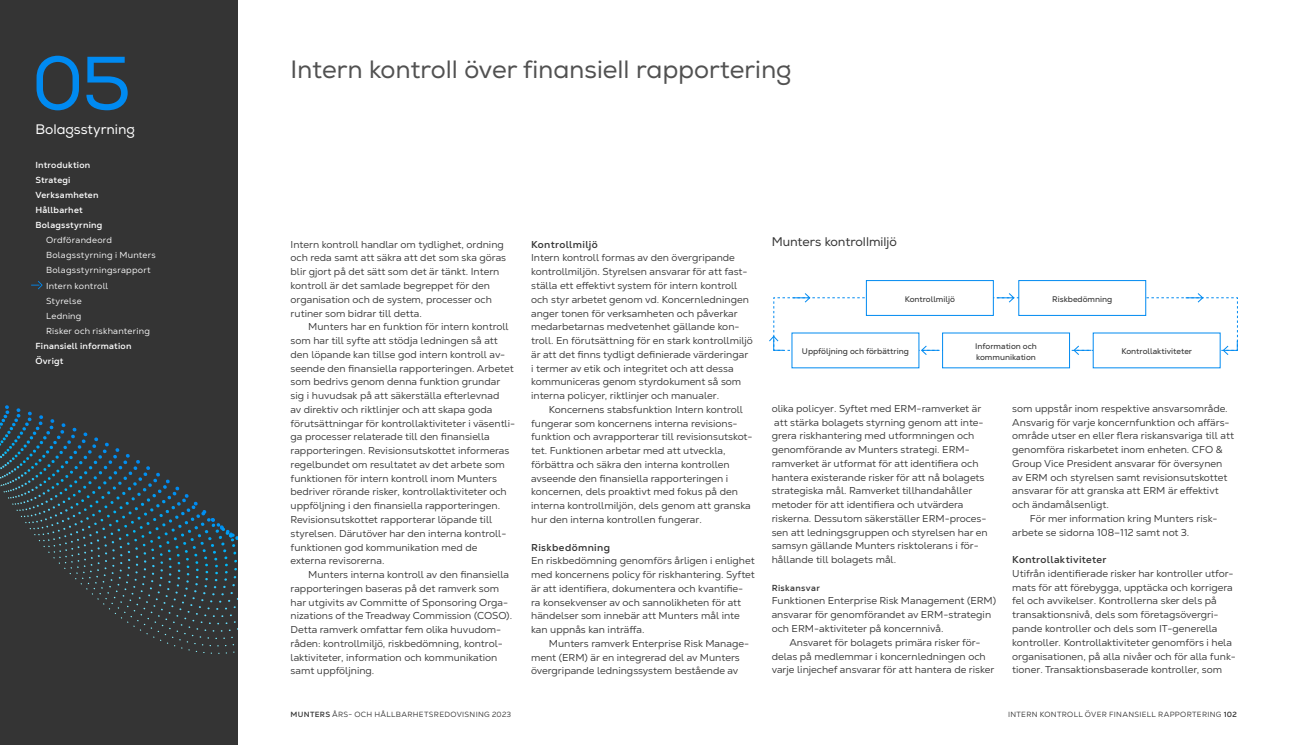
<style>
.page{position:relative;width:1290px;height:745px;background:#fff}
.page>*{position:absolute;margin:0;border:0;box-sizing:border-box;transform-origin:0 0}
.t1{font:75px "Nexa";color:#008af1}
.t2{font:25px "Nexa";color:#515151}
.t3{font:13.75px "Nexa";color:#fff}
.t4{font:12.5px "Nexa";color:#343434}
.t5{font:10px/13.8px "Nexa Text";color:#343434}
.t6{font:700 10px "Nexa Text";letter-spacing:.035em;color:#343434}
.t7{font:8.75px/15px "Nexa Text";letter-spacing:.025em;color:#fff}
.t8{font:700 8.75px/15px "Nexa Text";letter-spacing:.025em;color:#fff}
.t9{font:700 8.75px "Nexa Text";letter-spacing:.04em;color:#343434}
.t10{font:8.12px/10.6px "Nexa Text";color:#343434}
.t11{font:7.5px "Nexa Text";letter-spacing:.04em;color:#343434}
.s1{font-weight:700}
</style>
<div class="page">
<div style="left:0;top:0;width:237px;height:744px;background:#343434"></div>
<div style="left:866px;top:280px;width:127px;height:35px;border:1px solid #008af1"></div>
<div style="left:1018px;top:280px;width:128px;height:35px;border:1px solid #008af1"></div>
<svg style="left:769px;top:292px;width:469px;height:64px"></svg>
<svg style="left:31px;top:281px;width:12px;height:8px"></svg>
<svg style="left:0;top:441px;width:237px;height:212px"></svg>
<h1 class="t1" style="left:32px;top:38px;width:101px">05</h1>
<h3 class="t3" style="left:35px;top:121px;width:101px">Bolagsstyrning</h3>
<p class="t8" style="left:35px;top:158px;width:68px">Introduktion<br>Strategi<br>Verksamheten<br>Hållbarhet<br>Bolagsstyrning</p>
<p class="t7" style="left:46px;top:233px;width:111px">Ordförandeord<br>Bolagsstyrning i Munters<br>Bolagsstyrningsrapport<br>Intern kontroll<br>Styrelse<br>Ledning<br>Risker och riskhantering</p>
<p class="t8" style="left:35px;top:338px;width:98px">Finansiell information<br>Övrigt</p>
<h2 class="t2" style="left:291px;top:54px;width:502px">Intern kontroll över finansiell rapportering</h2>
<p class="t5" style="left:291px;top:237px;width:217px">I ntern kontroll handlar om tydlighet, ordning och reda samt att säkra att det som ska göras blir gjort på det sätt som det är tänkt. I ntern kontroll är det samlade begreppet för den organisation och de system, processer och rutiner som bidrar till detta.</p>
<p class="t5" style="left:291px;top:319px;width:226px;text-indent:18px">Munters har en funktion för intern kontroll som har till syfte att stödja ledningen så att den löpande kan tillse god intern kontroll av&shy;seende den finansiella rapporteringen. Arbetet som bedrivs genom denna funktion grundar sig i huvudsak på att säkerställa efterlevnad<br>av direktiv och riktlinjer och att skapa goda förutsättningar för kontrollaktiviteter i väsentli&shy;ga processer relaterade till den finansiella rapporteringen. Revisionsutskottet informeras regelbundet om resultatet av det arbete som funktionen för intern kontroll inom Munters bedriver rörande risker, kontrollaktiviteter och uppföljning i den finansiella rapporteringen.<br>Revisionsutskottet rapporterar löpande till styrelsen. Därutöver har den interna kontroll&shy;funktionen god kommunikation med de externa revisorerna.</p>
<p class="t5" style="left:291px;top:567px;width:220px;text-indent:18px">Munters interna kontroll av den finansiella rapporteringen baseras på det ramverk som har utgivits av Committe of Sponsoring Orga&shy;nizations of the Treadway Commission (COSO</p>
<p class="t5" style="left:506px;top:608px;width:7px">).</p>
<p class="t5" style="left:291px;top:622px;width:214px">Detta ramverk omfattar fem olika huvudom&shy;råden: kontrollmiljö, riskbedömning, kontrol&shy;laktiviteter, information och kommunikation samt uppföljning.</p>
<p class="t6" style="left:531px;top:238px;width:68px">Kontrollmiljö</p>
<p class="t5" style="left:531px;top:251px;width:223px">I ntern kontroll formas av den övergripande kontrollmiljön. Styrelsen ansvarar för att fast&shy;ställa ett effektivt system för intern kontroll och styr arbetet genom vd. Koncernledningen anger tonen för verksamheten och påverkar medarbetarnas medvetenhet gällande kon&shy;troll. E n förutsättning för en stark kontrollmiljö är att det finns tydligt definierade värderingar i termer av etik och integritet och att dessa kommuniceras genom styrdokument så som interna policyer, riktlinjer och manualer.</p>
<p class="t5" style="left:531px;top:402px;width:223px;text-indent:18px">Koncernens stabsfunktion I ntern kontroll fungerar som koncernens interna revisions&shy;funktion och avrapporterar till revisionsutskot&shy;tet. Funktionen arbetar med att utveckla, förbättra och säkra den interna kontrollen avseende den finansiella rapporteringen i koncernen, dels proaktivt med fokus på den interna kontrollmiljön, dels genom att granska hur den interna kontrollen fungerar.</p>
<p class="t6" style="left:531px;top:540px;width:80px">Riskbedömning</p>
<p class="t5" style="left:531px;top:553px;width:225px">En riskbedömning genomförs årligen i enlighet med koncernens policy för riskhantering. Syftet är att identifiera, dokumentera och kvantifie&shy;ra konsekvenser av och sannolikheten för att händelser som innebär att Munters mål inte kan uppnås kan inträffa.</p>
<p class="t5" style="left:531px;top:636px;width:219px;text-indent:18px">Munters ramverk Enterprise Risk Manage&shy;ment (ERM) är en integrerad del av Munters övergripande ledningssystem bestående av</p>
<p class="t4" style="left:772px;top:234px;width:127px">Munters kontrollmiljö</p>
<p class="t10" style="left:905px;top:293px;width:52px">Kontrollmiljö</p>
<p class="t10" style="left:1052px;top:293px;width:62px">Riskbedömning</p>
<p class="t10" style="left:802px;top:346px;width:108px">Uppföljning och förbättring</p>
<p class="t10" style="left:975px;top:341px;width:63px">Information och kommunikation</p>
<p class="t10" style="left:1121px;top:346px;width:72px">Kontrollaktiviteter</p>
<p class="t5" style="left:772px;top:401px;width:218px">olika policyer. Syftet med ER M-ramverket är att stärka bolagets styrning genom att inte&shy;grera riskhantering med utformningen och genomförande av Munters strategi. ERM&shy;ramverket är utformat för att identifiera och hantera existerande risker för att nå bolagets strategiska mål. Ramverket tillhandahåller metoder för att identifiera och utvärdera riskerna. Dessutom säkerställer ER M-proces&shy;sen att ledningsgruppen och styrelsen har en samsyn gällande Munters risktolerans i för&shy;hållande till bolagets mål.</p>
<p class="t9" style="left:772px;top:581px;width:50px">Riskansvar</p>
<p class="t5" style="left:772px;top:593px;width:226px">Funktionen Enterprise Risk Management (ERM)</p>
<p class="t5" style="left:772px;top:607px;width:221px">ansvarar för genomförandet av ERM-strategin</p>
<p class="t5" style="left:772px;top:621px;width:173px">och ER M-aktiviteter på koncernnivå.</p>
<p class="t5" style="left:789px;top:635px;width:193px">Ansvaret för bolagets primära risker för-</p>
<p class="t5" style="left:772px;top:648px;width:216px">delas på medlemmar i koncernledningen och</p>
<p class="t5" style="left:772px;top:662px;width:224px">varje linjechef ansvarar för att hantera de risker</p>
<p class="t5" style="left:1012px;top:401px;width:217px">som uppstår inom respektive ansvarsområde.</p>
<p class="t5" style="left:1012px;top:415px;width:219px">Ansvarig för varje koncernfunktion och affärs-</p>
<p class="t5" style="left:1012px;top:428px;width:223px">område utser en eller flera riskansvariga till att</p>
<p class="t5" style="left:1012px;top:442px;width:212px">genomföra riskarbetet inom enheten. CFO &amp;</p>
<p class="t5" style="left:1012px;top:456px;width:212px">Group Vice President ansvarar för översynen</p>
<p class="t5" style="left:1012px;top:470px;width:217px">av ER M och styrelsen samt revisionsutskottet</p>
<p class="t5" style="left:1012px;top:483px;width:208px">ansvarar för att granska att ER M är effektivt</p>
<p class="t5" style="left:1012px;top:497px;width:98px">och ändamålsenligt.</p>
<p class="t5" style="left:1030px;top:511px;width:189px">För mer information kring Munters risk-</p>
<p class="t5" style="left:1012px;top:525px;width:178px">arbete se sidorna 108–112 samt not 3.</p>
<p class="t6" style="left:1012px;top:553px;width:96px">Kontrollaktiviteter</p>
<p class="t5" style="left:1012px;top:566px;width:225px">Utifrån identifierade risker har kontroller utfor&shy;mats för att förebygga, upptäcka och korrigera fel och avvikelser. Kontrollerna sker dels på transaktionsnivå, dels som företagsövergri&shy;pande kontroller och dels som IT-generella kontroller. Kontrollaktiviteter genomförs i hela organisationen, på alla nivåer och för alla funk&shy;tioner. Transaktionsbaserade kontroller, som</p>
<p class="t11" style="left:291px;top:709px;width:222px"><span class="s1">MUNTERS</span> ÅRS- OCH HÅLLBARHETSREDOVISNING 2023</p>
<p class="t11" style="left:1008px;top:709px;width:230px">I ntern kontroll över finansiell rapportering <span class="s1">102</span></p>
</div>
